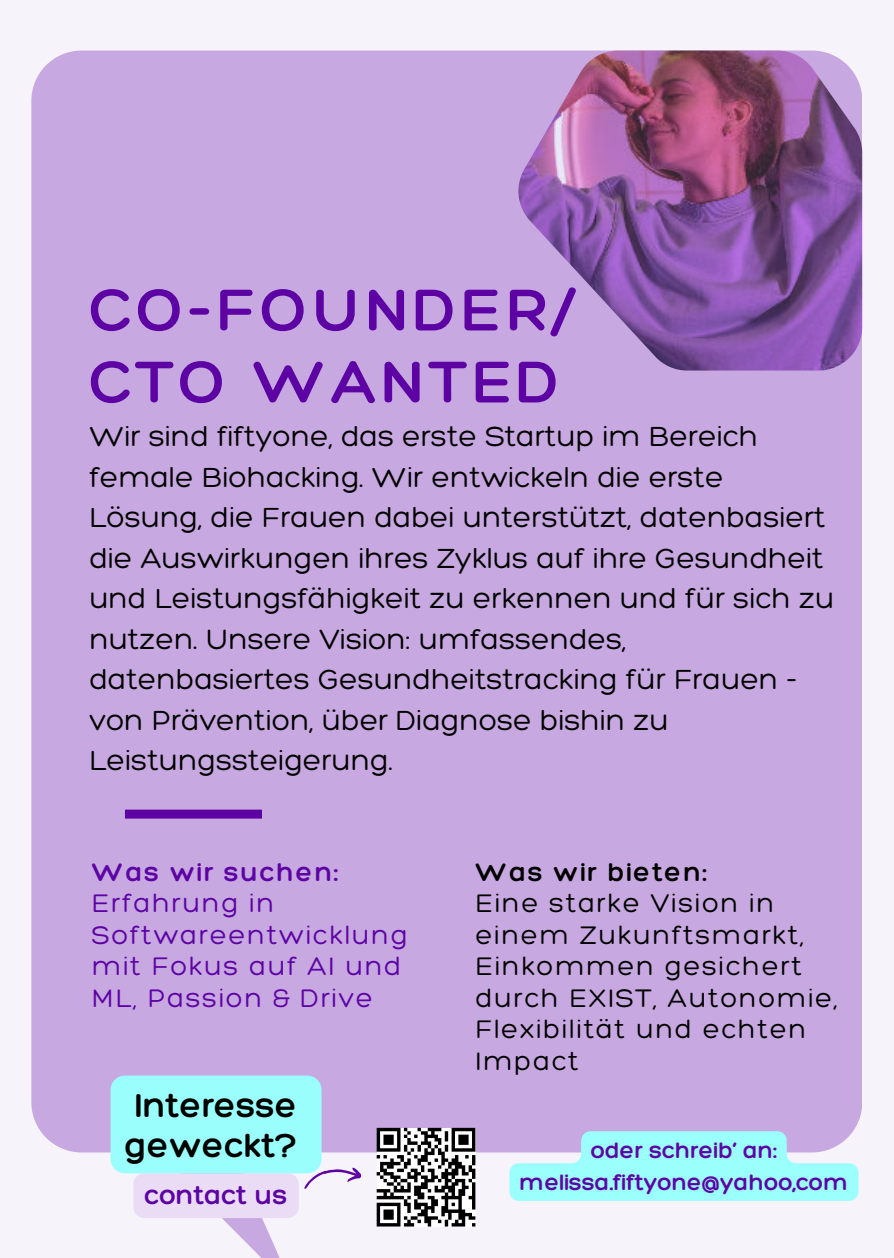
<style>
.page{position:relative;width:894px;height:1258px;background:#fff}
.page>*{position:absolute;margin:0;border:0;box-sizing:border-box;transform-origin:0 0}
.t1{font:300 63.9px/72px "Hero";letter-spacing:.07em;color:#5d03a4}
.t2{font:300 36px/40.5px "Hero";color:#000}
.t3{font:300 30px/40.5px "Hero";color:#000}
.t4{font:300 27.9px "Hero";color:#5d03a4}
.t5{font:300 27.6px/31.5px "Hero";letter-spacing:.06em;color:#000}
.t6{font:300 27.6px/31.5px "Hero";letter-spacing:.06em;color:#5d03a4}
.t7{font:300 27.6px "Hero";letter-spacing:.06em;color:#5d03a4}
.t8{font:300 27.6px "Hero";letter-spacing:.06em;color:#000}
.t9{font:300 24px/32.1px "Hero";color:#5d03a4;text-align:center}
</style>
<div class="page">
<div style="left:0;top:0;width:893px;height:1258px;background:#f7f3fa"></div>
<div style="left:31px;top:51px;width:831px;height:1207px;background:#c7a8e0"></div>
<img style="left:518px;top:51px;width:344px;height:319px">
<div style="left:125px;top:809px;width:137px;height:9px;background:#5d03a4"></div>
<svg style="left:376px;top:1128px;width:99px;height:98px"></svg>
<svg style="left:304px;top:1167px;width:57px;height:22px"></svg>
<div style="left:133px;top:1173px;width:166px;height:45px;background:#e9dcf4;border-radius:11px"></div>
<div style="left:110px;top:1075px;width:211px;height:98px;background:#9afffc;border-radius:14px"></div>
<svg style="left:509px;top:1131px;width:349px;height:70px"></svg>
<h1 class="t1" style="left:89px;top:276px;width:488px">CO-FOUNDER/<br>CTO WANTED</h1>
<p class="t3" style="left:89px;top:417px;width:746px">Wir sind fiftyone, das erste Startup im Bereich female Biohacking. Wir entwickeln die erste Lösung, die Frauen dabei unterstützt, datenbasiert die Auswirkungen ihres Zyklus auf ihre Gesundheit und Leistungsfähigkeit zu erkennen und für sich zu nutzen. Unsere Vision: umfassendes, datenbasiertes Gesundheitstracking für Frauen - von Prävention, über Diagnose bishin zu Leistungssteigerung.</p>
<p class="t7" style="left:92px;top:857px;width:248px">Was wir suchen:</p>
<p class="t6" style="left:92px;top:888px;width:317px">Erfahrung in<br>Softwareentwicklung mit Fokus auf AI und<br>ML, Passion &amp; Drive</p>
<p class="t2" style="left:125px;top:1086px;width:174px">Interesse geweckt?</p>
<p class="t4" style="left:144px;top:1180px;width:145px">contact us</p>
<p class="t8" style="left:475px;top:857px;width:233px">Was wir bieten:</p>
<p class="t5" style="left:475px;top:888px;width:364px">Eine starke Vision in einem Zukunftsmarkt,<br>Einkommen gesichert durch EXIST, Autonomie,<br>Flexibilität und echten<br>Impact</p>
<p class="t9" style="left:519px;top:1135px;width:331px">oder schreib’ an: melissa.fiftyone@yahoo,com</p>
</div>
